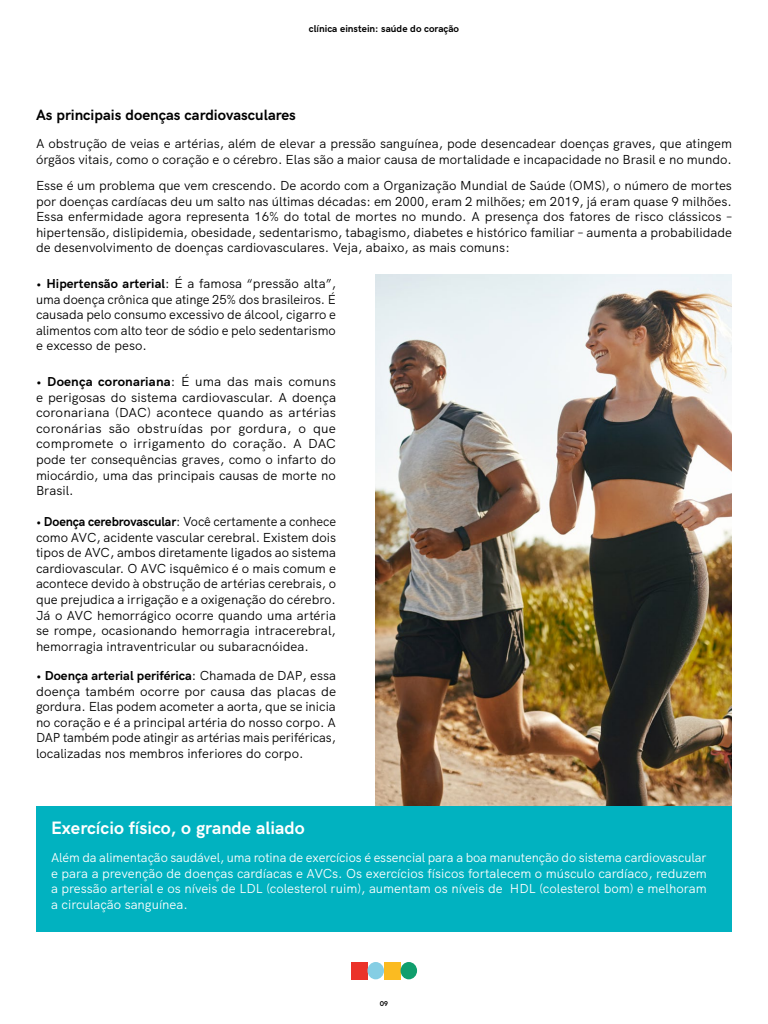
<style>
.page{position:relative;width:768px;height:1024px;background:#fff}
.page>*{position:absolute;margin:0;border:0;box-sizing:border-box;transform-origin:0 0}
.t1{font:700 18px "HK Grotesk";color:#fff}
.t2{font:700 15px "HK Grotesk";color:#000}
.t3{font:13px/15.6px "HK Grotesk";color:#000;text-align:justify}
.t4{font:13px/15.6px "HK Grotesk";color:#fff;text-align:justify}
.t5{font:700 10px "HK Grotesk";color:#000}
.t6{font:700 7px "HK Grotesk";color:#000}
.s1{font-weight:700}
</style>
<div class="page">
<div style="left:351px;top:962px;width:16px;height:17px;background:#eb3229"></div>
<div style="left:384px;top:962px;width:17px;height:17px;background:#fbbb21"></div>
<div style="left:367px;top:962px;width:17px;height:17px;background:#85cee4;border-radius:50%"></div>
<div style="left:401px;top:962px;width:16px;height:17px;background:#109e6d;border-radius:50%"></div>
<div style="left:36px;top:806px;width:696px;height:126px;background:#01b2c0"></div>
<img style="left:375px;top:274px;width:357px;height:532px">
<p class="t5" style="left:309px;top:21px;width:152px">clínica einstein: saúde do coração</p>
<p class="t2" style="left:36px;top:104px;width:261px">As principais doenças cardiovasculares</p>
<p class="t3" style="left:36px;top:135px;width:698px">A obstrução de veias e artérias, além de elevar a pressão sanguínea, pode desencadear doenças graves, que atingem órgãos vitais, como o coração e o cérebro. Elas são a maior causa de mortalidade e incapacidade no Brasil e no mundo.</p>
<p class="t3" style="left:36px;top:177px;width:698px">Esse é um problema que vem crescendo. De acordo com a Organização Mundial de Saúde (OMS), o número de mortes por doenças cardíacas deu um salto nas últimas décadas: em 2000, eram 2 milhões; em 2019, já eram quase 9 milhões.<br>Essa enfermidade agora representa 16% do total de mortes no mundo. A presença dos fatores de risco clássicos – hipertensão, dislipidemia, obesidade, sedentarismo, tabagismo, diabetes e histórico familiar – aumenta a probabilidade de desenvolvimento de doenças cardiovasculares. Veja, abaixo, as mais comuns:</p>
<p class="t3" style="left:36px;top:275px;width:302px">• <span class="s1">Hipertensão arterial</span>: É a famosa “pressão alta”, uma doença crônica que atinge 25% dos brasileiros. É causada pelo consumo excessivo de álcool, cigarro e alimentos com alto teor de sódio e pelo sedentarismo e excesso de peso.</p>
<p class="t3" style="left:36px;top:373px;width:302px">• <span class="s1">Doença coronariana</span>: É uma das mais comuns e perigosas do sistema cardiovascular. A doença coronariana (DAC) acontece quando as artérias coronárias são obstruídas por gordura, o que compromete o irrigamento do coração. A DAC pode ter consequências graves, como o infarto do miocárdio, uma das principais causas de morte no Brasil.</p>
<p class="t3" style="left:36px;top:513px;width:302px">• <span class="s1">Doença cerebrovascular</span>: Você certamente a conhece como AVC, acidente vascular cerebral. Existem dois tipos de AVC, ambos diretamente ligados ao sistema cardiovascular. O AVC isquêmico é o mais comum e acontece devido à obstrução de artérias cerebrais, o que prejudica a irrigação e a oxigenação do cérebro.<br>Já o AVC hemorrágico ocorre quando uma artéria se rompe, ocasionando hemorragia intracerebral, hemorragia intraventricular ou subaracnóidea.</p>
<p class="t3" style="left:36px;top:667px;width:302px">• <span class="s1">Doença arterial periférica</span>: Chamada de DAP, essa doença também ocorre por causa das placas de gordura. Elas podem acometer a aorta, que se inicia no coração e é a principal artéria do nosso corpo. A DAP também pode atingir as artérias mais periféricas, localizadas nos membros inferiores do corpo.</p>
<h1 class="t1" style="left:51px;top:814px;width:255px">Exercício físico, o grande aliado</h1>
<p class="t4" style="left:51px;top:849px;width:657px">Além da alimentação saudável, uma rotina de exercícios é essencial para a boa manutenção do sistema cardiovascular e para a prevenção de doenças cardíacas e AVCs. Os exercícios físicos fortalecem o músculo cardíaco, reduzem a pressão arterial e os níveis de LDL (colesterol ruim), aumentam os níveis de HDL (colesterol bom) e melhoram a circulação sanguínea.</p>
<p class="t6" style="left:380px;top:998px;width:10px">09</p>
</div>
